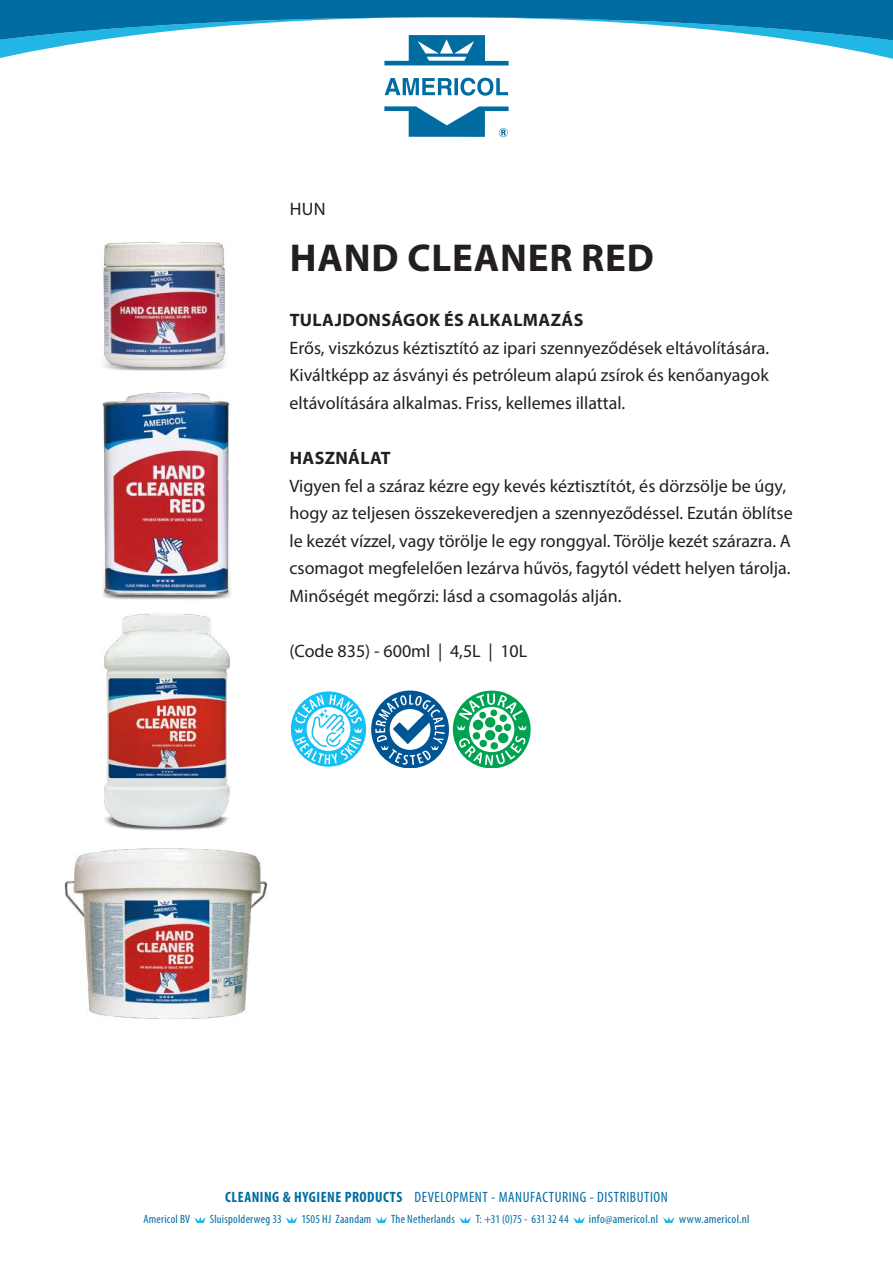
<style>
.page{position:relative;width:893px;height:1263px;background:#fff}
.page>*{position:absolute;margin:0;border:0;box-sizing:border-box;transform-origin:0 0}
.t1{font:700 39px "Myriad Pro";letter-spacing:.02em;color:#231f20}
.t2{font:18px/27.6px "Myriad Pro";color:#231f20;text-align:justify}
.t3{font:700 18px "Myriad Pro";letter-spacing:.02em;color:#231f20}
.t4{font:condensed 15px "Myriad Pro";letter-spacing:.035em;color:#006ca2}
.t5{font:condensed 12px "Myriad Pro";letter-spacing:.02em;color:#006ca2}
.t6{font:condensed 12px "Myriad Pro";letter-spacing:.02em;color:#006ca2;scale:1.04 1}
.t7{font:condensed 12px "Myriad Pro";color:#006ca2}
.s1{font-weight:700}
</style>
<div class="page">
<svg style="left:0;top:0;width:893px;height:137px"></svg>
<svg style="left:194px;top:1216px;width:12px;height:7px"></svg>
<svg style="left:286px;top:1216px;width:11px;height:7px"></svg>
<svg style="left:375px;top:1216px;width:12px;height:7px"></svg>
<svg style="left:459px;top:1216px;width:12px;height:7px"></svg>
<svg style="left:573px;top:1216px;width:12px;height:7px"></svg>
<svg style="left:663px;top:1216px;width:11px;height:7px"></svg>
<img style="left:104px;top:613px;width:126px;height:187px">
<svg style="left:291px;top:690px;width:240px;height:77px"></svg>
<img style="left:102px;top:392px;width:129px;height:208px">
<img style="left:64px;top:800px;width:204px;height:219px">
<img style="left:102px;top:242px;width:126px;height:129px">
<p class="t2" style="left:290px;top:195px;width:37px">HUN</p>
<h1 class="t1" style="left:290px;top:232px;width:365px">HAND CLEANER RED</h1>
<p class="t3" style="left:290px;top:308px;width:295px">TULAJDONSÁGOK ÉS ALKALMAZÁS</p>
<p class="t2" style="left:290px;top:333px;width:481px">Erős, viszkózus kéztisztító az ipari szennyeződések eltávolítására.<br>Kiváltképp az ásványi és petróleum alapú zsírok és kenőanyagok eltávolítására alkalmas. Friss, kellemes illattal.</p>
<p class="t3" style="left:290px;top:446px;width:102px">HASZNÁLAT</p>
<p class="t2" style="left:290px;top:471px;width:505px;text-align:left">Vigyen fel a száraz kézre egy kevés kéztisztítót, és dörzsölje be úgy, hogy az teljesen összekeveredjen a szennyeződéssel. Ezután öblítse le kezét vízzel, vagy törölje le egy ronggyal. Törölje kezét szárazra. A csomagot megfelelően lezárva hűvös, fagytól védett helyen tárolja.<br>Minőségét megőrzi: lásd a csomagolás alján.</p>
<p class="t2" style="left:290px;top:637px;width:239px">(Code 835) - 600ml | 4,5L | 10L</p>
<p class="t4" style="left:225px;top:1188px;width:444px"><span class="s1">CLEANING &amp; HYGIENE PRODUCTS</span> DEVELOPMENT - MANUFACTURING - DISTRIBUTION</p>
<p class="t5" style="left:143px;top:1212px;width:48px">Americol BV</p>
<p class="t5" style="left:210px;top:1212px;width:73px">Sluispolderweg 33</p>
<p class="t5" style="left:301px;top:1212px;width:72px">1505 HJ Zaandam</p>
<p class="t5" style="left:391px;top:1212px;width:65px">The Netherlands</p>
<p class="t7" style="left:476px;top:1212px;width:94px">T: +31 (0)75 - 631 32 44</p>
<p class="t6" style="left:589px;top:1212px;width:68px">info@americol.nl</p>
<p class="t6" style="left:679px;top:1212px;width:69px">www.americol.nl</p>
</div>
